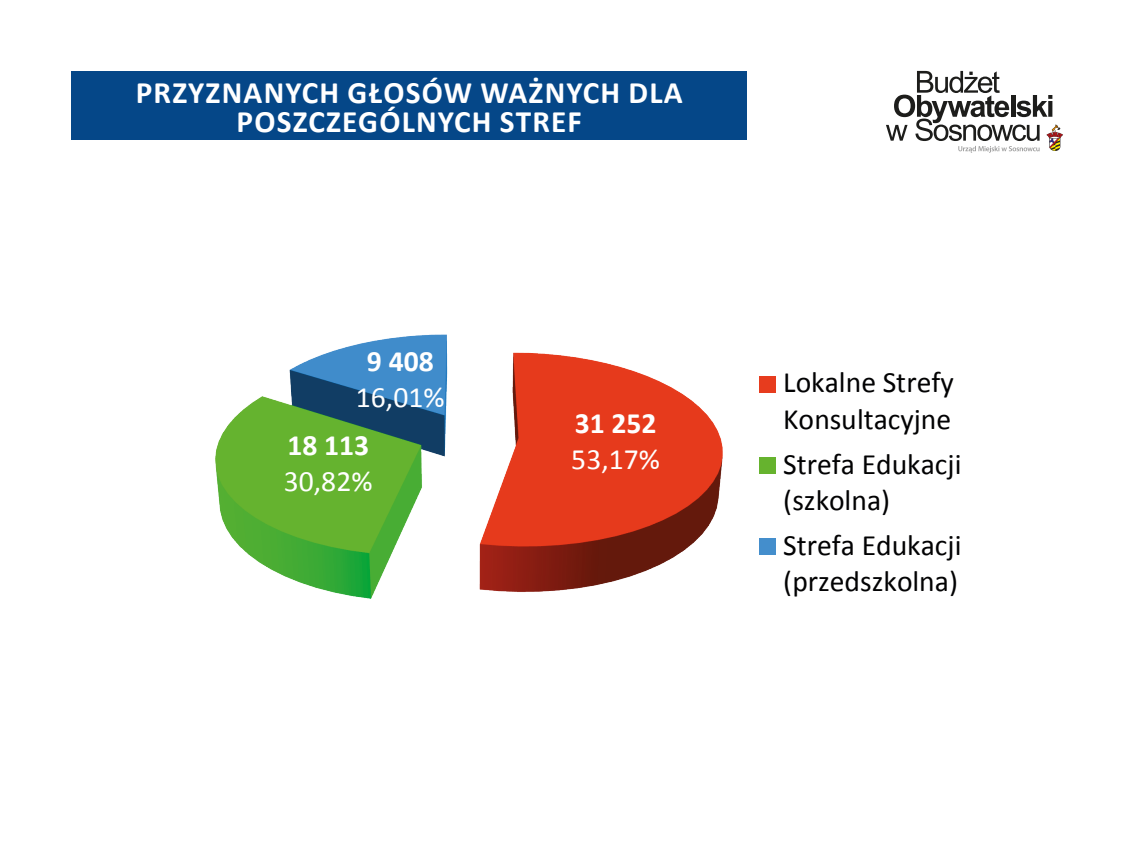
<style>
.page{position:relative;width:1134px;height:851px;background:#fff}
.page>*{position:absolute;margin:0;border:0;box-sizing:border-box;transform-origin:0 0}
.t1{font:700 31.25px "Calibri";letter-spacing:.04em;color:#fff}
.t2{font:29.5px/36.2px "Calibri";color:#020203}
.t3{font:29.5px/36.2px "Calibri";color:#fff}
.s1{font-weight:700}
</style>
<div class="page">
<svg style="left:886px;top:71px;width:177px;height:82px"></svg>
<div style="left:71px;top:71px;width:676px;height:69px;background:#054788"></div>
<img style="left:215px;top:334px;width:508px;height:265px">
<div style="left:759px;top:376px;width:17px;height:16px;background:#e73c1e"></div>
<div style="left:759px;top:457px;width:17px;height:16px;background:#66b32e"></div>
<div style="left:759px;top:538px;width:17px;height:17px;background:#448ecc"></div>
<p class="t1" style="left:136px;top:73px;width:549px">PRZYZNANYCH GŁOSÓW WAŻNYCH DLA</p>
<p class="t1" style="left:236px;top:101px;width:347px">POSZCZEGÓLNYCH STREF</p>
<p class="t3" style="left:356px;top:343px;width:90px;text-align:center"><span class="s1">9 408<br></span>16,01%</p>
<p class="t3" style="left:284px;top:427px;width:90px"><span class="s1">18 113<br></span>30,82%</p>
<p class="t3" style="left:571px;top:405px;width:90px"><span class="s1">31 252<br></span>53,17%</p>
<p class="t2" style="left:783px;top:364px;width:172px">Lokalne Strefy<br>Konsultacyjne</p>
<p class="t2" style="left:783px;top:446px;width:180px">Strefa Edukacji (szkolna)</p>
<p class="t2" style="left:783px;top:527px;width:180px">Strefa Edukacji (przedszkolna)</p>
</div>
